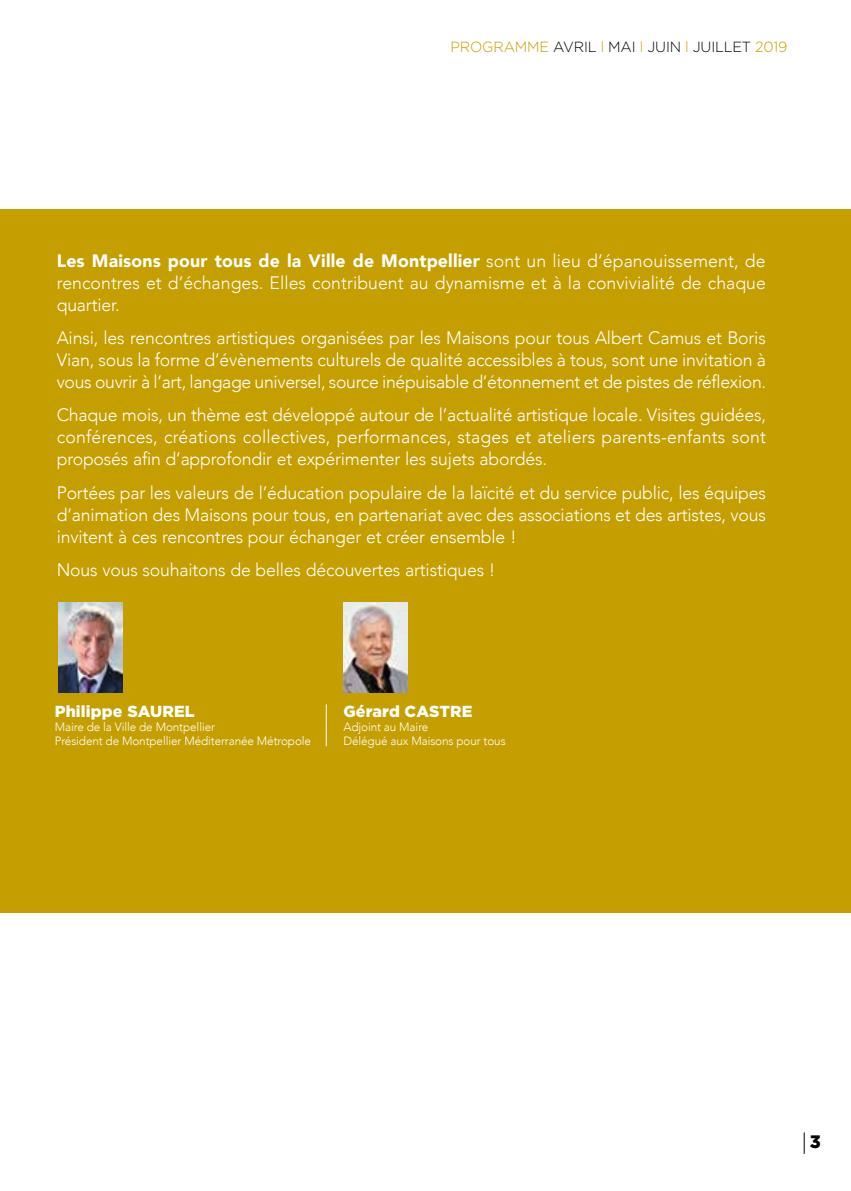
<style>
.page{position:relative;width:851px;height:1191px;background:#fff}
.page>*{position:absolute;margin:0;border:0;box-sizing:border-box;transform-origin:0 0}
.t1{font:300 18px/22px "Avenir";letter-spacing:-.01em;color:#fff;text-align:justify}
.t2{font:900 18px "Gotham";color:#000}
.t3{font:900 16px "Gotham";letter-spacing:.01em;color:#fff}
.t4{font:300 14.6px "Gotham";letter-spacing:-.01em;color:#000}
.t5{font:300 12px/14px "Avenir";letter-spacing:-.01em;color:#fff}
.s1{color:#c59e00}
.s2{font-weight:900}
</style>
<div class="page">
<svg style="left:803px;top:1132px;width:1px;height:21px"></svg>
<div style="left:0;top:210px;width:850px;height:703px;background:#c59e00"></div>
<hr style="left:326px;top:704px;width:1px;height:42px;background:#fff">
<img style="left:58px;top:603px;width:65px;height:89px">
<img style="left:343px;top:603px;width:64px;height:89px">
<p class="t4" style="left:450px;top:37px;width:338px"><span class="s1">PROGRAMME</span> AVRIL <span class="s1">l</span> MAI <span class="s1">l</span> JUIN <span class="s1">l</span> JUILLET <span class="s1">2019</span></p>
<p class="t1" style="left:57px;top:249px;width:710px"><span class="s2">Les Maisons pour tous de la Ville de Montpellier</span> sont un lieu d’épanouissement, de rencontres et d’échanges. Elles contribuent au dynamisme et à la convivialité de chaque quartier.</p>
<p class="t1" style="left:57px;top:327px;width:710px">Ainsi, les rencontres artistiques organisées par les Maisons pour tous Albert Camus et Boris Vian, sous la forme d’évènements culturels de qualité accessibles à tous, sont une invitation à vous ouvrir à l’art, langage universel, source inépuisable d’étonnement et de pistes de réflexion.</p>
<p class="t1" style="left:57px;top:404px;width:710px">Chaque mois, un thème est développé autour de l’actualité artistique locale. Visites guidées, conférences, créations collectives, performances, stages et ateliers parents-enfants sont proposés afin d’approfondir et expérimenter les sujets abordés.</p>
<p class="t1" style="left:57px;top:481px;width:710px">Portées par les valeurs de l’éducation populaire de la laïcité et du service public, les équipes d’animation des Maisons pour tous, en partenariat avec des associations et des artistes, vous invitent à ces rencontres pour échanger et créer ensemble !</p>
<p class="t1" style="left:57px;top:559px;width:440px">Nous vous souhaitons de belles découvertes artistiques !</p>
<p class="t3" style="left:55px;top:700px;width:142px">Philippe SAUREL</p>
<p class="t5" style="left:55px;top:720px;width:258px">Maire de la Ville de Montpellier<br>Président de Montpellier Méditerranée Métropole</p>
<p class="t3" style="left:343px;top:700px;width:130px">Gérard CASTRE</p>
<p class="t5" style="left:343px;top:720px;width:164px">Adjoint au Maire<br>Délégué aux Maisons pour tous</p>
<p class="t2" style="left:809px;top:1129px;width:12px">3</p>
</div>
